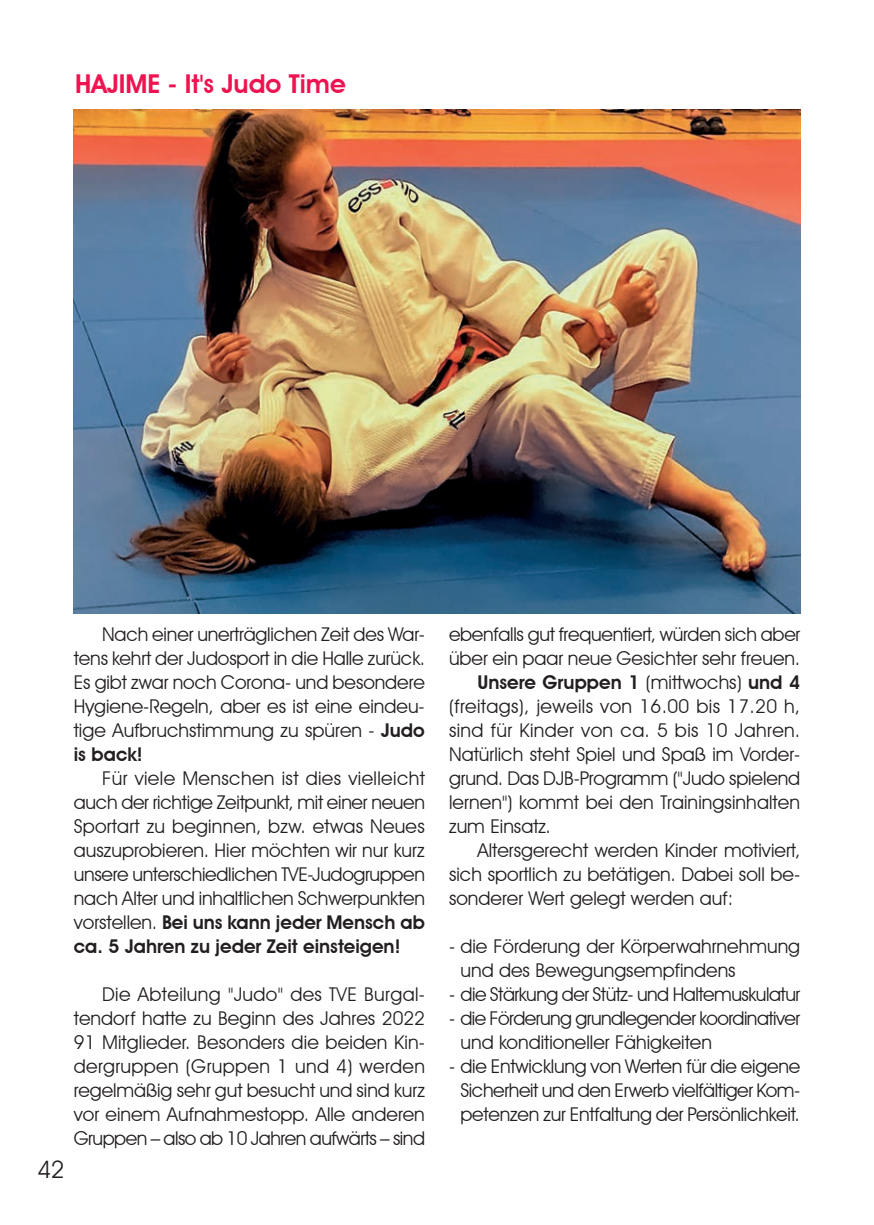
<style>
.page{position:relative;width:874px;height:1225px;background:#fff}
.page>*{position:absolute;margin:0;border:0;box-sizing:border-box;transform-origin:0 0}
.t1{font:600 26px "Avant Garde IT Cby BT";color:#ed1450}
.t2{font:24px "Avant Garde IT Cby BT";color:#231f20}
.t3{font:19px/24px "Avant Garde IT Cby BT";color:#231f20;text-align:justify}
.t4{font:19px "Avant Garde IT Cby BT";letter-spacing:.02em;color:#231f20}
.t5{font:19px/24px "Avant Garde IT Cby BT";letter-spacing:-.03em;color:#231f20}
.t6{font:19px "Avant Garde IT Cby BT";letter-spacing:-.025em;color:#231f20}
.t7{font:600 19px "Avant Garde IT Cby BT";color:#231f20}
.s1{font-weight:600}
.s2{font-weight:400}
</style>
<div class="page">
<img style="left:74px;top:109px;width:725px;height:505px">
<h1 class="t1" style="left:75px;top:69px;width:272px">HAJIME - It's Judo Time</h1>
<p class="t2" style="left:37px;top:1154px;width:29px">42</p>
<p class="t3" style="left:74px;top:622px;width:352px;text-indent:28px">Nach einer unerträglichen Zeit des War&shy;tens kehrt der Judosport in die Halle zurück.<br>Es gibt zwar noch Corona- und besondere Hygiene-Regeln, aber es ist eine eindeu&shy;tige Aufbruchstimmung zu spüren - <span class="s1">Judo is back!</span></p>
<p class="t3" style="left:74px;top:766px;width:352px;text-indent:28px">Für viele Menschen ist dies vielleicht auch der richtige Zeitpunkt, mit einer neuen Sportart zu beginnen, bzw. etwas Neues auszuprobieren. Hier möchten wir nur kurz unsere unterschiedlichen TVE-Judogruppen nach Alter und inhaltlichen Schwerpunkten vorstellen. <span class="s1">Bei uns kann jeder Mensch ab ca. 5 Jahren zu jeder Zeit einsteigen!</span></p>
<p class="t3" style="left:74px;top:982px;width:352px;text-indent:28px">Die Abteilung "Judo" des TVE Burgal&shy;tendorf hatte zu Beginn des Jahres 2022<br>91 Mitglieder. Besonders die beiden Kin&shy;dergruppen (Gruppen 1 und 4) werden regelmäßig sehr gut besucht und sind kurz vor einem Aufnahmestopp. Alle anderen Gruppen – also ab 10 Jahren aufwärts – sind</p>
<p class="t3" style="left:449px;top:622px;width:352px">ebenfalls gut frequentiert, würden sich aber</p>
<p class="t3" style="left:449px;top:646px;width:352px">über ein paar neue Gesichter sehr freuen.</p>
<p class="t7" style="left:477px;top:671px;width:324px">Unsere Gruppen 1 <span class="s2">(mittwochs)</span> und 4</p>
<p class="t4" style="left:449px;top:695px;width:352px">(freitags), jeweils von 16.00 bis 17.20 h,</p>
<p class="t4" style="left:449px;top:719px;width:352px">sind für Kinder von ca. 5 bis 10 Jahren.</p>
<p class="t3" style="left:449px;top:742px;width:352px">Natürlich steht Spiel und Spaß im Vorder-</p>
<p class="t3" style="left:449px;top:766px;width:352px">grund. Das DJB-Programm ("Judo spielend</p>
<p class="t3" style="left:449px;top:790px;width:352px">lernen") kommt bei den Trainingsinhalten</p>
<p class="t3" style="left:449px;top:814px;width:103px">zum Einsatz.</p>
<p class="t3" style="left:477px;top:838px;width:324px">Altersgerecht werden Kinder motiviert,</p>
<p class="t3" style="left:449px;top:862px;width:352px">sich sportlich zu betätigen. Dabei soll be-</p>
<p class="t3" style="left:449px;top:886px;width:285px">sonderer Wert gelegt werden auf:</p>
<p class="t3" style="left:460px;top:934px;width:341px;text-indent:-11px">- die Förderung der Körperwahrnehmung und des Bewegungsempfindens</p>
<p class="t6" style="left:449px;top:983px;width:352px">- die Stärkung der Stütz- und Haltemuskulatur</p>
<p class="t5" style="left:460px;top:1006px;width:341px;text-indent:-11px">- die Förderung grundlegender koordinativer und konditioneller Fähigkeiten</p>
<p class="t3" style="left:460px;top:1054px;width:341px;text-indent:-11px">- die Entwicklung von Werten für die eigene Sicherheit und den Erwerb vielfältiger Kom&shy;petenzen zur Entfaltung der Persönlichkeit.</p>
</div>
